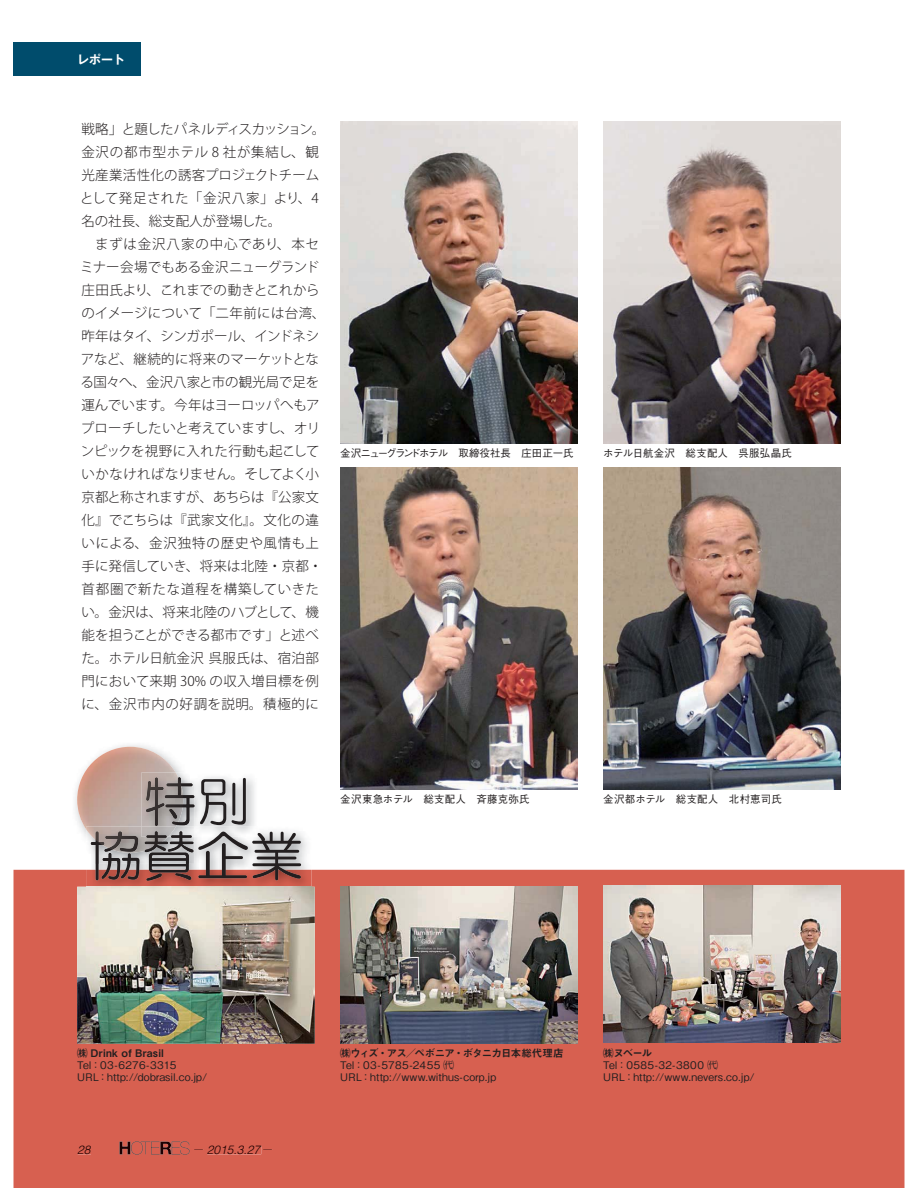
<style>
.page{position:relative;width:918px;height:1188px;background:#fff}
.page>*{position:absolute;margin:0;border:0;box-sizing:border-box;transform-origin:0 0}
.t1{font:13.5px/23px "Koz Go Pr 6 N Light 90 msp RKSJ H";letter-spacing:.01em;color:#231f20}
.t2{font:italic 300 12px "Helvetica";color:#1c0001}
.t3{font:12px "Gothic MB101 Pro De Bold 90 msp RKSJ H";color:#fff}
.t4{font:italic 300 12px "Helvetica";color:#231f20}
.t5{font:10.5px/12px "Gothic BBB Pro Medium 90 msp RKSJ H";letter-spacing:.015em;color:#231f20}
.t6{font:10.5px "Gothic BBB Pro Medium 90 msp RKSJ H";letter-spacing:-.06em;color:#231f20}
.t7{font:10.5px "Midashi Go Pro MB31 90 msp RKSJ H";letter-spacing:-.07em;color:#231f20}
.t8{font:10.5px "Midashi Go Pro MB31 90 msp RKSJ H";letter-spacing:.025em;color:#231f20}
.t9{font:10.5px "Midashi Go Pro MB31 90 msp RKSJ H";letter-spacing:-.005em;color:#231f20}
.s1{font-family:"Koz Go Pr 6 N Extra Light 90 msp RKSJ H";font-weight:400;font-style:normal;font-size:10.5px;color:#231f20}
</style>
<div class="page">
<div style="left:14px;top:870px;width:890px;height:318px;background:#d76050"></div>
<svg style="left:120px;top:1141px;width:83px;height:14px"></svg>
<div style="left:207px;top:1146px;width:54px;height:8px;background:#d76050"></div>
<div style="left:78px;top:1146px;width:13px;height:8px;background:#d76050"></div>
<div style="left:13px;top:42px;width:128px;height:34px;background:#004c6c"></div>
<img style="left:340px;top:887px;width:238px;height:157px">
<img style="left:603px;top:885px;width:238px;height:157px">
<img style="left:77px;top:887px;width:238px;height:157px">
<img style="left:340px;top:122px;width:238px;height:322px">
<img style="left:603px;top:122px;width:238px;height:322px">
<img style="left:340px;top:467px;width:238px;height:322px">
<img style="left:603px;top:467px;width:238px;height:322px">
<img style="left:86px;top:834px;width:225px;height:57px">
<svg style="left:91px;top:777px;width:210px;height:104px"></svg>
<img style="left:183px;top:773px;width:11px;height:54px">
<img style="left:176px;top:827px;width:18px;height:10px">
<img style="left:91px;top:837px;width:103px;height:27px">
<img style="left:176px;top:831px;width:16px;height:6px">
<img style="left:77px;top:747px;width:99px;height:82px">
<img style="left:141px;top:773px;width:42px;height:54px">
<img style="left:146px;top:778px;width:37px;height:48px">
<img style="left:86px;top:827px;width:82px;height:26px">
<img style="left:141px;top:827px;width:35px;height:10px">
<img style="left:96px;top:832px;width:71px;height:19px">
<img style="left:146px;top:831px;width:21px;height:6px">
<img style="left:105px;top:832px;width:33px;height:20px">
<p class="t3" style="left:77px;top:55px;width:49px">レポート</p>
<p class="t1" style="left:80px;top:119px;width:247px">戦略」と題したパネルディスカッション。金沢の都市型ホテル 8 社が集結し、観光産業活性化の誘客プロジェクトチームとして発足された「金沢八家」より、4名の社長、総支配人が登場した。<br>　まずは金沢八家の中心であり、本セミナー会場でもある金沢ニューグランド庄田氏より、これまでの動きとこれからのイメージについて「二年前には台湾、昨年はタイ、シンガポール、インドネシアなど、継続的に将来のマーケットとなる国々へ、金沢八家と市の観光局で足を運んでいます。今年はヨーロッパへもアプローチしたいと考えていますし、オリンピックを視野に入れた行動も起こしていかなければなりません。そしてよく小京都と称されますが、あちらは『公家文化』でこちらは『武家文化』。文化の違いによる、金沢独特の歴史や風情も上手に発信していき、将来は北陸・京都・首都圏で新たな道程を構築していきたい。金沢は、将来北陸のハブとして、機能を担うことができる都市です」と述べた。ホテル日航金沢 呉服氏は、宿泊部門において来期 30% の収入増目標を例に、金沢市内の好調を説明。積極的に</p>
<p class="t6" style="left:340px;top:449px;width:235px">金沢ニューグランドホテル　取締役社長　庄田正一氏</p>
<p class="t5" style="left:603px;top:449px;width:190px">ホテル日航金沢　総支配人　呉服弘晶氏</p>
<p class="t5" style="left:340px;top:794px;width:191px">金沢東急ホテル　総支配人　斉藤克弥氏</p>
<p class="t5" style="left:603px;top:794px;width:180px">金沢都ホテル　総支配人　北村恵司氏</p>
<p class="t8" style="left:77px;top:1049px;width:88px">㈱ Drink of Brasil</p>
<p class="t5" style="left:77px;top:1061px;width:132px">Tel：03-6276-3315<br>URL：http://dobrasil.co.jp/</p>
<p class="t4" style="left:77px;top:1145px;width:15px">28</p>
<p class="t2" style="left:194px;top:1145px;width:81px"><span class="s1">ー</span> 2015.3.27 <span class="s1">ー</span></p>
<p class="t7" style="left:340px;top:1049px;width:225px">㈱ウィズ・アス／ペボニア・ボタニカ日本総代理店</p>
<p class="t5" style="left:340px;top:1061px;width:157px">Tel：03-5785-2455 ㈹<br>URL：http://www.withus-corp.jp</p>
<p class="t9" style="left:603px;top:1049px;width:51px">㈱ヌベール</p>
<p class="t5" style="left:603px;top:1061px;width:153px">Tel：0585-32-3800 ㈹<br>URL：http://www.nevers.co.jp/</p>
</div>
